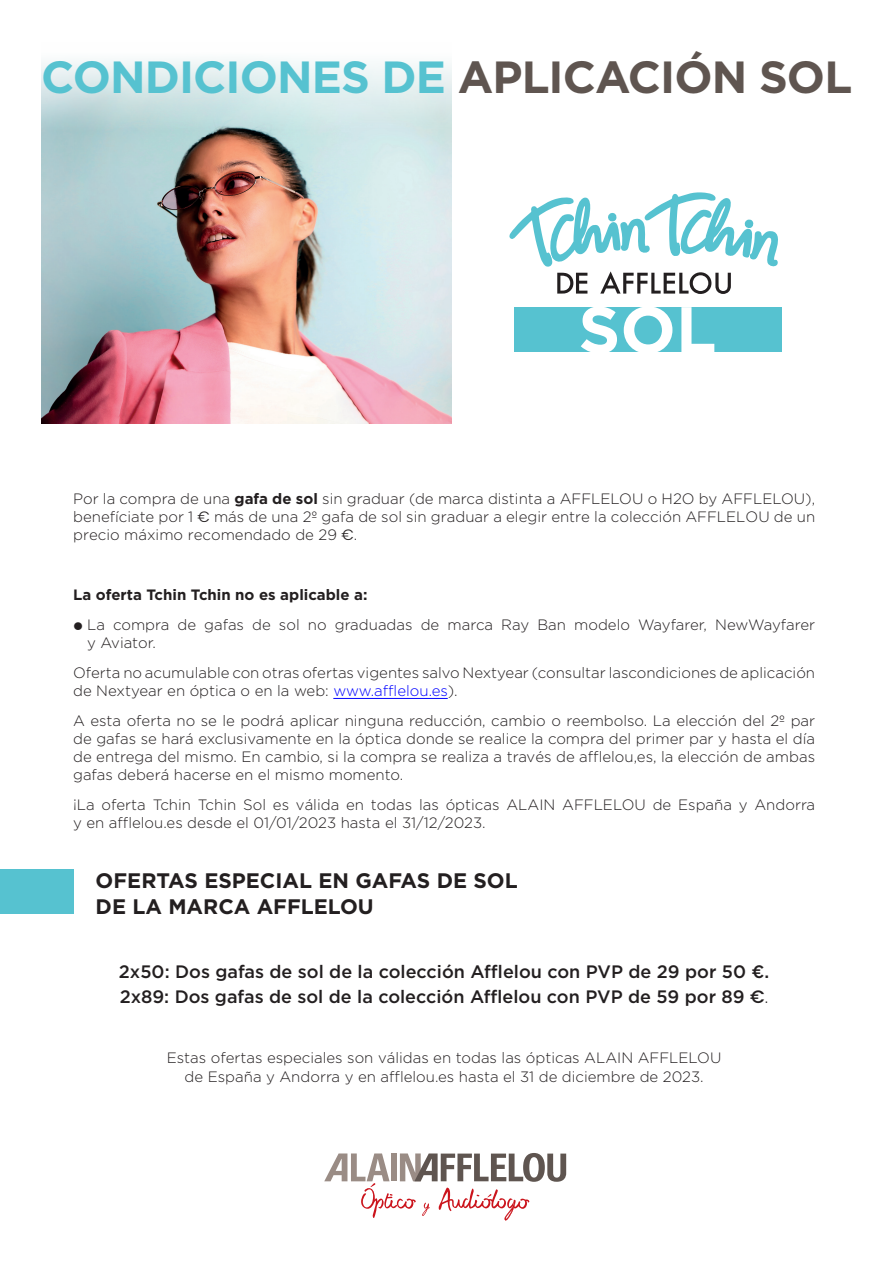
<style>
.page{position:relative;width:893px;height:1263px;background:#fff}
.page>*{position:absolute;margin:0;border:0;box-sizing:border-box;transform-origin:0 0}
.t1{font:700 65.4px "Gotham";color:#fff}
.t2{font:700 45px "Gotham";letter-spacing:-.02em;color:#56c2d0}
.t3{font:700 21px/25.5px "Gotham";color:#231f20}
.t4{font:500 18px "Gotham";color:#231f20}
.t5{font:300 15px/18px "Gotham";color:#231f20}
.t6{font:700 15px "Gotham";color:#231f20}
.s1{color:#5f5550}
.s2{font-weight:700}
.s3{font-family:"Poppins"}
.s4{font-family:"NB International Light Webfont";font-weight:400}
.s5{color:#00f}
.s6{font-weight:300}
</style>
<div class="page">
<hr style="left:333px;top:698px;width:115px;height:1px;background:#00f">
<div style="left:0;top:870px;width:73px;height:44px;background:#56c2d0"></div>
<svg style="left:509px;top:192px;width:269px;height:102px"></svg>
<div style="left:514px;top:307px;width:267px;height:44px;background:#56c2d0"></div>
<svg style="left:324px;top:1153px;width:242px;height:68px"></svg>
<img style="left:41px;top:59px;width:411px;height:364px">
<p class="t2" style="left:41px;top:51px;width:812px">CONDICIONES DE <span class="s1">APLICACIÓN SOL</span></p>
<p class="t1" style="left:578px;top:292px;width:140px">SOL</p>
<p class="t5" style="left:73px;top:490px;width:744px;text-align:justify">Por la compra de una <span class="s2">gafa de sol</span> sin graduar (de marca distinta a AFFLELOU o H2O by AFFLELOU), benefíciate por 1 <span class="s3">€</span> más de una 2º gafa de sol sin graduar a elegir entre la colección AFFLELOU de un precio máximo recomendado de 29 <span class="s3">€</span>.</p>
<p class="t6" style="left:73px;top:586px;width:296px">La oferta Tchin Tchin no es aplicable a:</p>
<p class="t5" style="left:87px;top:616px;width:730px;text-indent:-14px"><span class="s4">•</span> La compra de gafas de sol no graduadas de marca Ray Ban modelo Wayfarer, NewWayfarer y Aviator.</p>
<p class="t5" style="left:73px;top:664px;width:743px">Oferta no acumulable con otras ofertas vigentes salvo Nextyear (consultar lascondiciones de aplicación de Nextyear en óptica o en la web: <span class="s5">www.afflelou.es</span>).</p>
<p class="t5" style="left:73px;top:712px;width:743px;text-align:justify">A esta oferta no se le podrá aplicar ninguna reducción, cambio o reembolso. La elección del 2º par de gafas se hará exclusivamente en la óptica donde se realice la compra del primer par y hasta el día de entrega del mismo. En cambio, si la compra se realiza a través de afflelou,es, la elección de ambas gafas deberá hacerse en el mismo momento.</p>
<p class="t5" style="left:73px;top:796px;width:744px">¡La oferta Tchin Tchin Sol es válida en todas las ópticas ALAIN AFFLELOU de España y Andorra y en afflelou.es desde el 01/01/2023 hasta el 31/12/2023.</p>
<p class="t3" style="left:96px;top:868px;width:424px">OFERTAS ESPECIAL EN GAFAS DE SOL<br>DE LA MARCA AFFLELOU</p>
<p class="t4" style="left:119px;top:959px;width:652px">2x50: Dos gafas de sol de la colección Afflelou con PVP de 29 por 50 €.</p>
<p class="t4" style="left:120px;top:985px;width:650px">2x89: Dos gafas de sol de la colección Afflelou con PVP de 59 por 89 <span class="s3">€</span><span class="s6">.</span></p>
<p class="t5" style="left:167px;top:1048px;width:556px;line-height:19.5px;text-align:center">Estas ofertas especiales son válidas en todas las ópticas ALAIN AFFLELOU de España y Andorra y en afflelou.es hasta el 31 de diciembre de 2023.</p>
</div>
